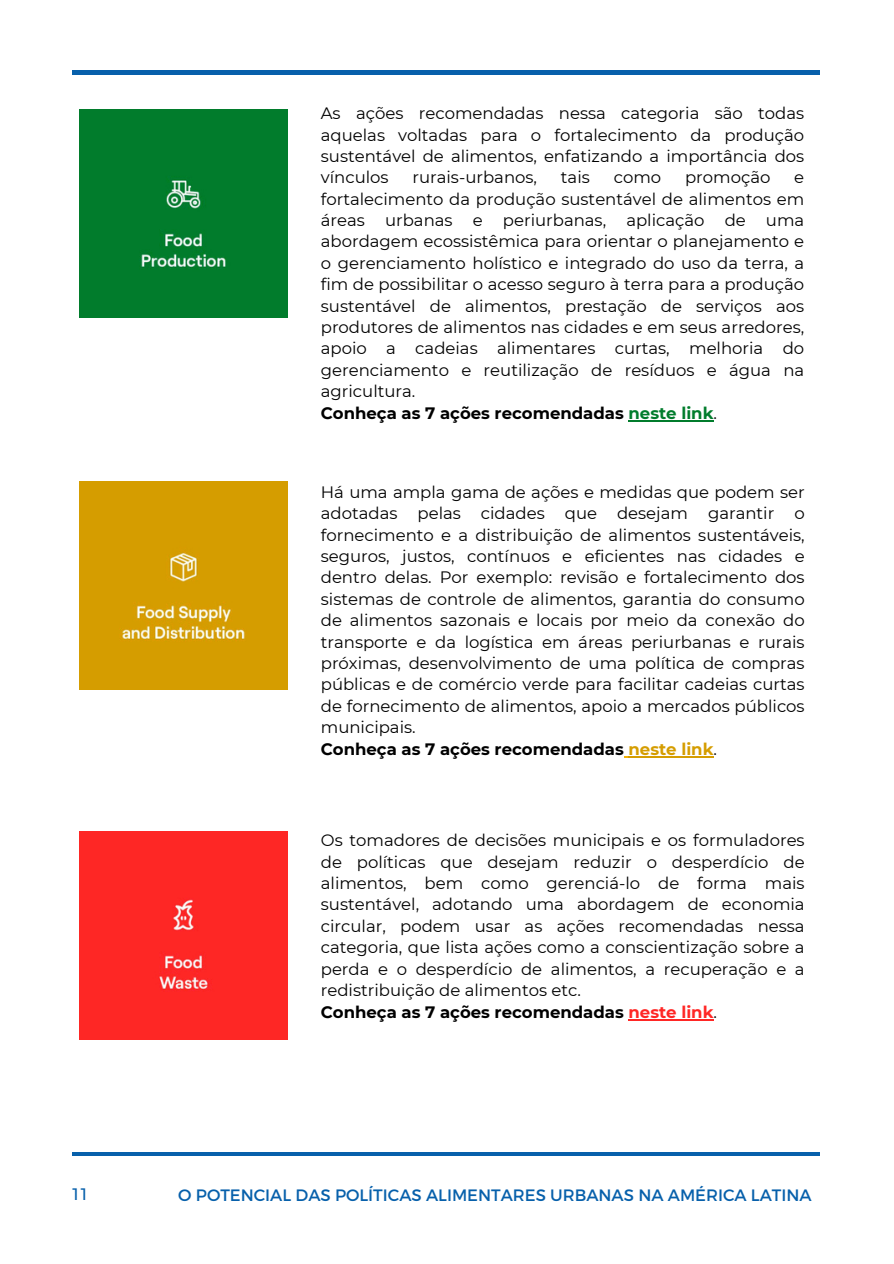
<style>
.page{position:relative;width:894px;height:1264px;background:#fff}
.page>*{position:absolute;margin:0;border:0;box-sizing:border-box;transform-origin:0 0}
.t1{font:16.5px/21.3px "Montserrat";color:#000;text-align:justify}
.t2{font:700 16.5px "Montserrat";color:#000}
.t3{font:16.5px "Montserrat";color:#0760ab}
.t4{font:500 16.5px "Montserrat";color:#0760ab}
.s1{color:#017c2c}
.s2{font-weight:400}
.s3{color:#d59d01}
.s4{color:#ff2725}
</style>
<div class="page">
<hr style="left:72px;top:71px;width:747px;height:3px;background:#0760ab">
<hr style="left:72px;top:1152px;width:747px;height:3px;background:#0760ab">
<div style="left:79px;top:109px;width:208px;height:208px;background:#017c2c"></div>
<div style="left:79px;top:481px;width:208px;height:208px;background:#d59d00"></div>
<div style="left:79px;top:831px;width:208px;height:208px;background:#fe2725"></div>
<hr style="left:628px;top:756px;width:85px;height:1px;background:#d59d01">
<hr style="left:628px;top:420px;width:85px;height:1px;background:#017c2c">
<hr style="left:628px;top:1018px;width:85px;height:2px;background:#ff2725">
<p class="t1" style="left:321px;top:103px;width:485px">As ações recomendadas nessa categoria são todas aquelas voltadas para o fortalecimento da produção sustentável de alimentos, enfatizando a importância dos vínculos</p>
<p class="t1" style="left:412px;top:167px;width:126px">rurais-urbanos,</p>
<p class="t1" style="left:560px;top:167px;width:30px">tais</p>
<p class="t1" style="left:613px;top:167px;width:49px">como</p>
<p class="t1" style="left:685px;top:167px;width:87px">promoção</p>
<p class="t1" style="left:321px;top:167px;width:485px;text-indent:473px">e fortalecimento da produção sustentável de alimentos em áreas urbanas e periurbanas, aplicação de uma abordagem ecossistêmica para orientar o planejamento e o gerenciamento holístico e integrado do uso da terra, a fim de possibilitar o acesso seguro à terra para a produção sustentável de alimentos, prestação de serviços aos produtores de alimentos nas cidades e em seus arredores, apoio a cadeias alimentares curtas, melhoria do gerenciamento e reutilização de resíduos e água na agricultura.</p>
<p class="t2" style="left:321px;top:403px;width:397px">Conheça as 7 ações recomendadas <span class="s1">neste link</span><span class="s2">.</span></p>
<p class="t1" style="left:321px;top:481px;width:485px">Há uma ampla gama de ações e medidas que podem ser adotadas pelas cidades que desejam garantir o fornecimento e a distribuição de alimentos sustentáveis, seguros, justos, contínuos e eficientes nas cidades e dentro delas. Por exemplo: revisão e fortalecimento dos sistemas de controle de alimentos, garantia do consumo de alimentos sazonais e locais por meio da conexão do transporte e da logística em áreas periurbanas e rurais próximas, desenvolvimento de uma política de compras públicas e de comércio verde para facilitar cadeias curtas de fornecimento de alimentos, apoio a mercados públicos municipais.</p>
<p class="t2" style="left:321px;top:739px;width:397px">Conheça as 7 ações recomendadas <span class="s3">neste link</span><span class="s2">.</span></p>
<p class="t1" style="left:321px;top:829px;width:485px">Os tomadores de decisões municipais e os formuladores de políticas que desejam reduzir o desperdício de alimentos, bem como gerenciá-lo de forma mais sustentável, adotando uma abordagem de economia circular, podem usar as ações recomendadas nessa categoria, que lista ações como a conscientização sobre a perda e o desperdício de alimentos, a recuperação e a redistribuição de alimentos etc.</p>
<p class="t2" style="left:321px;top:1001px;width:397px">Conheça as 7 ações recomendadas <span class="s4">neste link</span><span class="s2">.</span></p>
<p class="t4" style="left:72px;top:1184px;width:16px">11</p>
<p class="t3" style="left:178px;top:1184px;width:634px">O POTENCIAL DAS POLÍTICAS ALIMENTARES URBANAS NA AMÉRICA LATINA</p>
</div>
